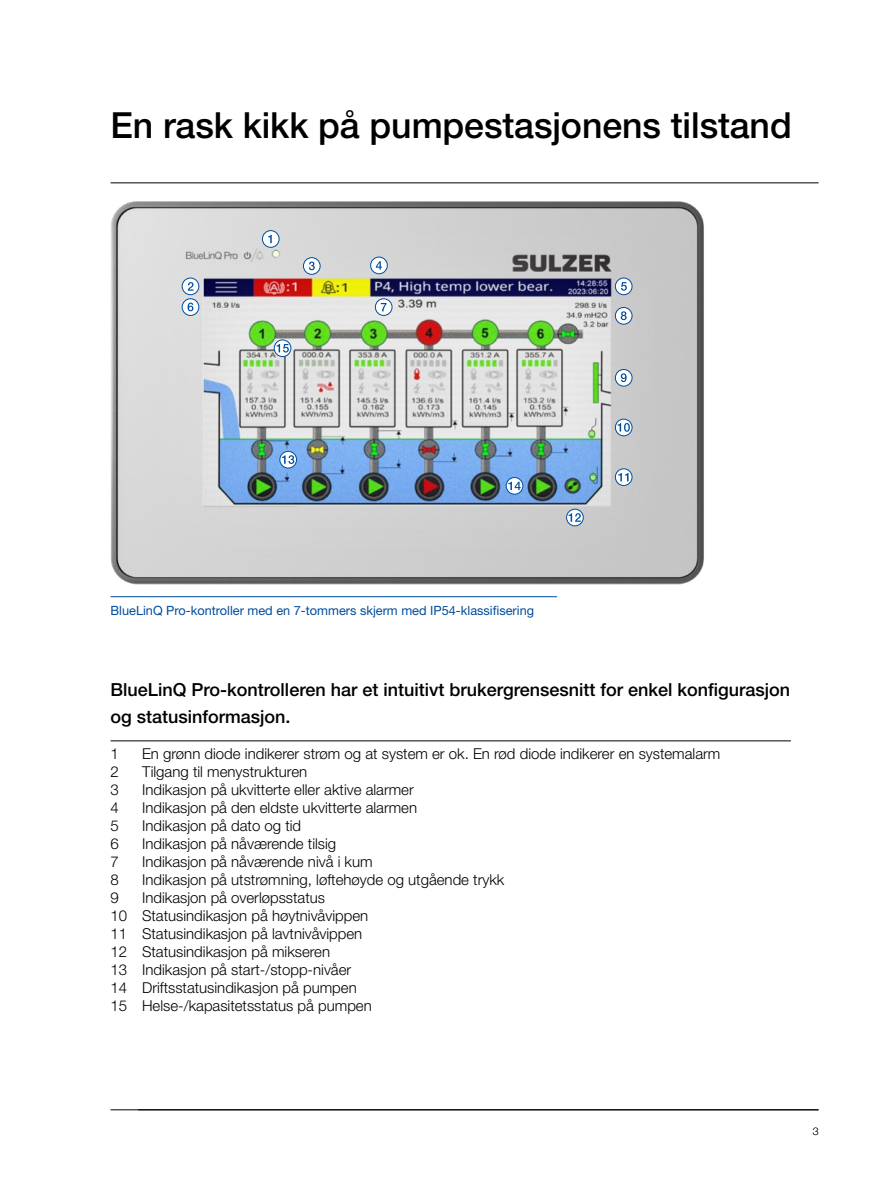
<style>
.page{position:relative;width:893px;height:1191px;background:#fff}
.page>*{position:absolute;margin:0;border:0;box-sizing:border-box;transform-origin:0 0}
.t1{font:500 36px "Helvetica Neue LT Pro";color:#000}
.Subtitle_with_line{font:500 18px/27px "Helvetica Neue LT Pro";color:#000}
.t2{font:300 15px "Helvetica Neue LT Pro";color:#000}
.t3{font:12.75px "Helvetica Neue LT Pro";color:#004d9d}
.t4{font:100 10.5px "Helvetica Neue LT Pro";color:#000}
</style>
<div class="page">
<hr style="left:111px;top:183px;width:708px;height:1px;background:#000">
<hr style="left:111px;top:740px;width:680px;height:1px;background:#000">
<hr style="left:111px;top:596px;width:446px;height:1px;background:#004d9d">
<img style="left:110px;top:201px;width:594px;height:384px">
<div style="left:262px;top:231px;width:17px;height:16px;background:#fff;border-radius:50%"></div>
<div style="left:262px;top:230px;width:17px;height:18px;border:1px solid #004d9d;border-radius:50%"></div>
<svg style="left:268px;top:235px;width:4px;height:8px"></svg>
<svg style="left:371px;top:257px;width:16px;height:17px"></svg>
<div style="left:370px;top:257px;width:18px;height:17px;border:1px solid #004d9d;border-radius:50%"></div>
<svg style="left:376px;top:261px;width:6px;height:9px"></svg>
<div style="left:303px;top:258px;width:17px;height:16px;background:#fff;border-radius:50%"></div>
<div style="left:303px;top:257px;width:17px;height:18px;border:1px solid #004d9d;border-radius:50%"></div>
<svg style="left:309px;top:261px;width:6px;height:9px"></svg>
<div style="left:182px;top:278px;width:17px;height:17px;background:#fff;border-radius:50%"></div>
<div style="left:182px;top:278px;width:17px;height:17px;border:1px solid #004d9d;border-radius:50%"></div>
<svg style="left:188px;top:282px;width:6px;height:9px"></svg>
<div style="left:615px;top:278px;width:17px;height:17px;background:#fff;border-radius:50%"></div>
<div style="left:615px;top:278px;width:17px;height:17px;border:1px solid #004d9d;border-radius:50%"></div>
<svg style="left:621px;top:282px;width:6px;height:9px"></svg>
<svg style="left:182px;top:299px;width:17px;height:16px"></svg>
<div style="left:182px;top:298px;width:17px;height:18px;border:1px solid #004d9d;border-radius:50%"></div>
<svg style="left:188px;top:302px;width:5px;height:9px"></svg>
<svg style="left:615px;top:369px;width:17px;height:17px"></svg>
<div style="left:615px;top:369px;width:17px;height:17px;border:1px solid #004d9d;border-radius:50%"></div>
<svg style="left:621px;top:373px;width:6px;height:9px"></svg>
<svg style="left:615px;top:307px;width:17px;height:17px"></svg>
<div style="left:615px;top:307px;width:17px;height:17px;border:1px solid #004d9d;border-radius:50%"></div>
<svg style="left:621px;top:311px;width:6px;height:9px"></svg>
<div style="left:375px;top:299px;width:17px;height:16px;background:#fff;border-radius:50%"></div>
<div style="left:375px;top:298px;width:17px;height:18px;border:1px solid #004d9d;border-radius:50%"></div>
<svg style="left:381px;top:303px;width:6px;height:8px"></svg>
<svg style="left:615px;top:419px;width:17px;height:17px"></svg>
<div style="left:615px;top:419px;width:17px;height:17px;border:1px solid #004d9d;border-radius:50%"></div>
<svg style="left:618px;top:423px;width:12px;height:9px"></svg>
<svg style="left:274px;top:340px;width:17px;height:16px"></svg>
<div style="left:274px;top:339px;width:17px;height:18px;border:1px solid #004d9d;border-radius:50%"></div>
<svg style="left:277px;top:344px;width:12px;height:8px"></svg>
<svg style="left:506px;top:477px;width:17px;height:17px"></svg>
<div style="left:506px;top:477px;width:17px;height:17px;border:1px solid #004d9d;border-radius:50%"></div>
<svg style="left:508px;top:482px;width:13px;height:8px"></svg>
<svg style="left:280px;top:451px;width:17px;height:17px"></svg>
<div style="left:279px;top:451px;width:18px;height:17px;border:1px solid #004d9d;border-radius:50%"></div>
<svg style="left:282px;top:455px;width:12px;height:9px"></svg>
<svg style="left:567px;top:509px;width:16px;height:17px"></svg>
<div style="left:566px;top:509px;width:18px;height:17px;border:1px solid #004d9d;border-radius:50%"></div>
<svg style="left:569px;top:513px;width:12px;height:9px"></svg>
<svg style="left:615px;top:469px;width:17px;height:16px"></svg>
<div style="left:615px;top:468px;width:17px;height:18px;border:1px solid #004d9d;border-radius:50%"></div>
<svg style="left:618px;top:473px;width:10px;height:8px"></svg>
<hr style="left:111px;top:1109px;width:708px;height:1px;background:#000">
<p class="t1" style="left:111px;top:103px;width:683px">En rask kikk på pumpestasjonens tilstand</p>
<p class="t3" style="left:111px;top:602px;width:425px">BlueLinQ Pro-kontroller med en 7-tommers skjerm med IP54-klassifisering</p>
<p class="Subtitle_with_line" style="left:111px;top:675px;width:681px">BlueLinQ Pro-kontrolleren har et intuitivt brukergrensesnitt for enkel konfigurasjon og statusinformasjon.</p>
<p class="t2" style="left:111px;top:744px;width:10px">1</p>
<p class="t2" style="left:142px;top:744px;width:580px">En grønn diode indikerer strøm og at system er ok. En rød diode indikerer en systemalarm</p>
<p class="t2" style="left:111px;top:762px;width:10px">2</p>
<p class="t2" style="left:142px;top:762px;width:167px">Tilgang til menystrukturen</p>
<p class="t2" style="left:111px;top:780px;width:10px">3</p>
<p class="t2" style="left:142px;top:780px;width:273px">Indikasjon på ukvitterte eller aktive alarmer</p>
<p class="t2" style="left:111px;top:798px;width:10px">4</p>
<p class="t2" style="left:142px;top:798px;width:277px">Indikasjon på den eldste ukvitterte alarmen</p>
<p class="t2" style="left:111px;top:816px;width:10px">5</p>
<p class="t2" style="left:142px;top:816px;width:161px">Indikasjon på dato og tid</p>
<p class="t2" style="left:111px;top:834px;width:10px">6</p>
<p class="t2" style="left:142px;top:834px;width:196px">Indikasjon på nåværende tilsig</p>
<p class="t2" style="left:111px;top:852px;width:10px">7</p>
<p class="t2" style="left:142px;top:852px;width:232px">Indikasjon på nåværende nivå i kum</p>
<p class="t2" style="left:111px;top:870px;width:10px">8</p>
<p class="t2" style="left:142px;top:870px;width:364px">Indikasjon på utstrømning, løftehøyde og utgående trykk</p>
<p class="t2" style="left:111px;top:888px;width:10px">9</p>
<p class="t2" style="left:142px;top:888px;width:185px">Indikasjon på overløpsstatus</p>
<p class="t2" style="left:111px;top:906px;width:259px">10 Statusindikasjon på høytnivåvippen</p>
<p class="t2" style="left:111px;top:924px;width:253px">11 Statusindikasjon på lavtnivåvippen</p>
<p class="t2" style="left:111px;top:942px;width:221px">12 Statusindikasjon på mikseren</p>
<p class="t2" style="left:111px;top:960px;width:242px">13 Indikasjon på start-/stopp-nivåer</p>
<p class="t2" style="left:111px;top:978px;width:248px">14 Driftsstatusindikasjon på pumpen</p>
<p class="t2" style="left:111px;top:996px;width:263px">15 Helse-/kapasitetsstatus på pumpen</p>
<p class="t4" style="left:813px;top:1124px;width:7px">3</p>
</div>
